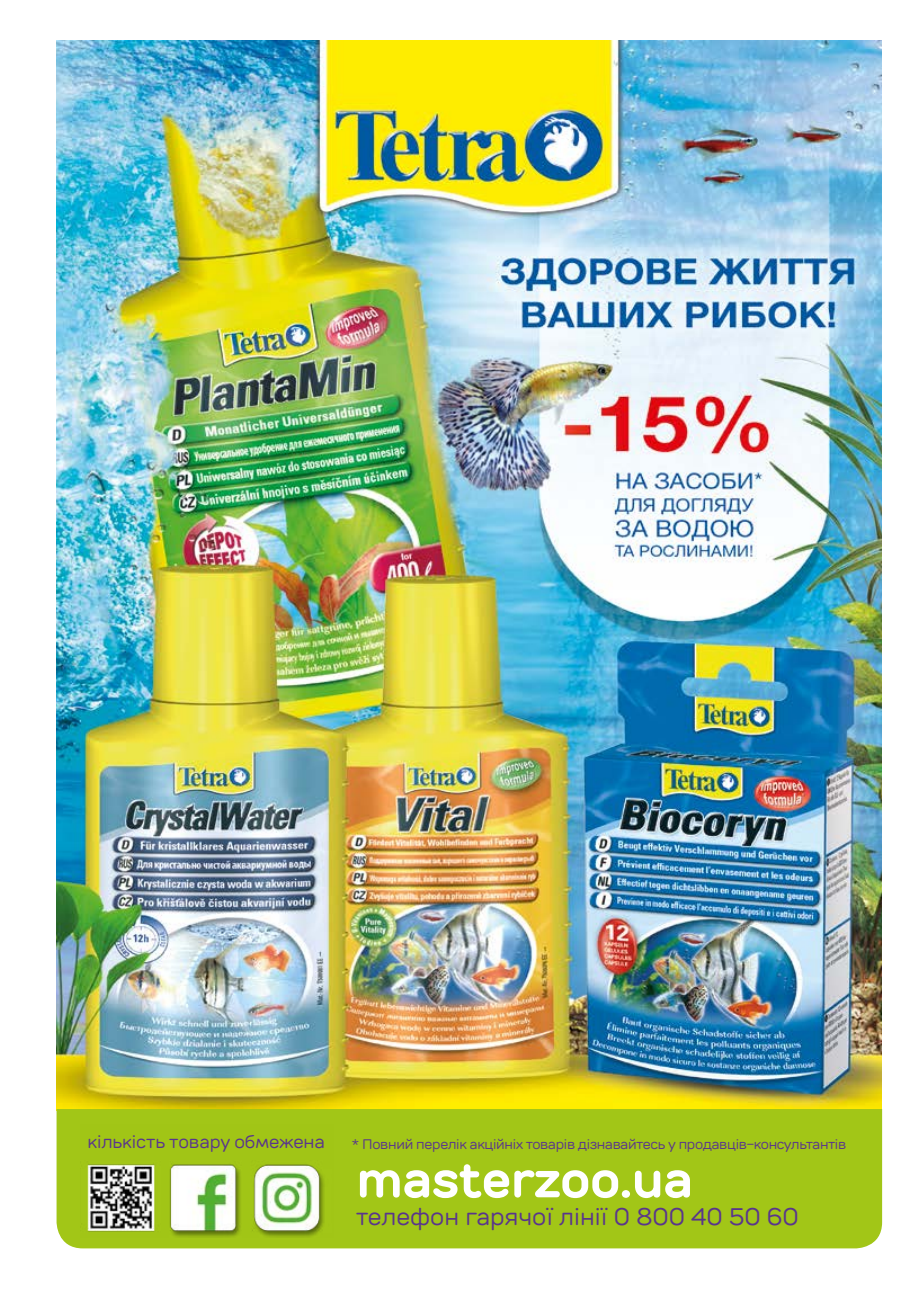
<style>
.page{position:relative;width:906px;height:1289px;background:#fff}
.page>*{position:absolute;margin:0;border:0;box-sizing:border-box;transform-origin:0 0}
.t1{font:700 51.6px "TT Rounds";color:#fff}
.t2{font:24px "TT Rounds";color:#59358c}
.t3{font:18px "TT Rounds";color:#59358c}
.t4{font:13.8px "TT Rounds";letter-spacing:-.02em;color:#59358c}
</style>
<div class="page">
<img style="left:57px;top:41px;width:824px;height:1067px">
<div style="left:56px;top:1108px;width:827px;height:141px;background:#a2c617"></div>
<img style="left:80px;top:1124px;width:253px;height:112px">
<h3 class="t3" style="left:87px;top:1129px;width:239px">кількість товару обмежена</h3>
<p class="t4" style="left:352px;top:1134px;width:495px">* Повний перелік акційніх товарів дізнавайтесь у продавців-консультантів</p>
<h1 class="t1" style="left:356px;top:1144px;width:338px">masterzoo.ua</h1>
<h2 class="t2" style="left:356px;top:1200px;width:444px">телефон гарячої лінії 0 800 40 50 60</h2>
</div>
